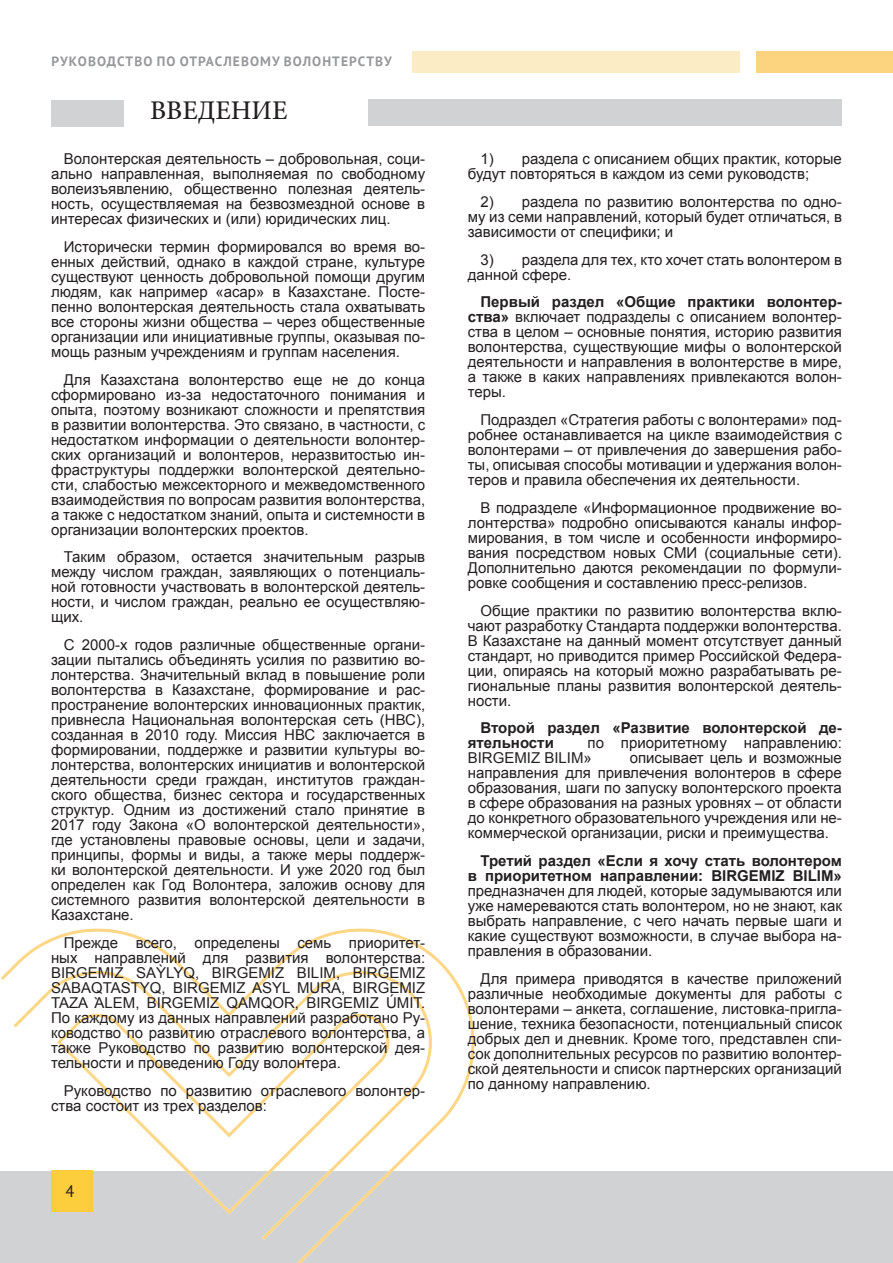
<style>
.page{position:relative;width:893px;height:1263px;background:#fff}
.page>*{position:absolute;margin:0;border:0;box-sizing:border-box;transform-origin:0 0}
.t1{font:500 27px "Minion Pro";color:#231f20}
.t2{font:16.5px "PT Sans";color:#231f20}
.t3{font:15px/15px "Arial";color:#231f20;text-align:justify}
.t4{font:700 15px/15px "Arial";color:#231f20}
.t5{font:700 13.5px "PT Sans";letter-spacing:.08em;color:#95979a}
.s1{font-weight:700}
</style>
<div class="page">
<div style="left:1px;top:1171px;width:892px;height:91px;background:#d1d2d4"></div>
<img style="left:0;top:928px;width:474px;height:334px">
<div style="left:413px;top:51px;width:327px;height:21px;background:#fbecc5"></div>
<div style="left:756px;top:51px;width:137px;height:21px;background:#fcd480"></div>
<div style="left:51px;top:100px;width:73px;height:27px;background:#d1d2d4"></div>
<div style="left:368px;top:100px;width:473px;height:26px;background:#d1d2d4"></div>
<p class="t5" style="left:52px;top:53px;width:342px">РУКОВОДСТВО ПО ОТРАСЛЕВОМУ ВОЛОНТЕРСТВУ</p>
<p class="t1" style="left:150px;top:92px;width:139px">ВВЕДЕНИЕ</p>
<p class="t3" style="left:51px;top:151px;width:376px;text-indent:13px">Волонтерская деятельность – добровольная, соци&shy;ально направленная, выполняемая по свободному волеизъявлению, общественно полезная деятель&shy;ность, осуществляемая на безвозмездной основе в интересах физических и (или) юридических лиц.</p>
<p class="t3" style="left:51px;top:239px;width:376px;text-indent:13px">Исторически термин формировался во время во&shy;енных действий, однако в каждой стране, культуре существуют ценность добровольной помощи другим людям, как например «асар» в Казахстане. Посте&shy;пенно волонтерская деятельность стала охватывать все стороны жизни общества – через общественные организации или инициативные группы, оказывая по&shy;мощь разным учреждениям и группам населения.</p>
<p class="t3" style="left:51px;top:372px;width:376px;text-indent:13px">Для Казахстана волонтерство еще не до конца сформировано из-за недостаточного понимания и опыта, поэтому возникают сложности и препятствия в развитии волонтерства. Это связано, в частности, с недостатком информации о деятельности волонтер&shy;ских организаций и волонтеров, неразвитостью ин&shy;фраструктуры поддержки волонтерской деятельно&shy;сти, слабостью межсекторного и межведомственного взаимодействия по вопросам развития волонтерства, а также с недостатком знаний, опыта и системности в организации волонтерских проектов.</p>
<p class="t3" style="left:51px;top:550px;width:376px;text-indent:13px">Таким образом, остается значительным разрыв между числом граждан, заявляющих о потенциаль&shy;ной готовности участвовать в волонтерской деятель&shy;ности, и числом граждан, реально ее осуществляю&shy;щих.</p>
<p class="t3" style="left:51px;top:637px;width:376px;text-indent:13px">С 2000-х годов различные общественные органи&shy;зации пытались объединять усилия по развитию во&shy;лонтерства. Значительный вклад в повышение роли волонтерства в Казахстане, формирование и рас&shy;пространение волонтерских инновационных практик, привнесла Национальная волонтерская сеть (НВС), созданная в 2010 году. Миссия НВС заключается в формировании, поддержке и развитии культуры во&shy;лонтерства, волонтерских инициатив и волонтерской деятельности среди граждан, институтов граждан&shy;ского общества, бизнес сектора и государственных структур. Одним из достижений стало принятие в 2017 году Закона «О волонтерской деятельности», где установлены правовые основы, цели и задачи, принципы, формы и виды, а также меры поддерж&shy;ки волонтерской деятельности. И уже 2020 год был определен как Год Волонтера, заложив основу для системного развития волонтерской деятельности в Казахстане.</p>
<p class="t3" style="left:51px;top:935px;width:376px;text-indent:13px">Прежде всего, определены семь приоритет&shy;ных направлений для развития волонтерства:<br>BIRGEMIZ SAỲLYQ, BIRGEMIZ BILIM, BIRGEMIZ SABAQTASTYQ, BIRGEMIZ ASYL MURA, BIRGEMIZ TAZA ᾺLEM, BIRGEMIZ QAMQOR, BIRGEMIZ ÚMIT.<br>По каждому из данных направлений разработано Ру&shy;ководство по развитию отраслевого волонтерства, а также Руководство по развитию волонтерской дея&shy;тельности и проведению Году волонтера.</p>
<p class="t3" style="left:51px;top:1083px;width:376px;text-indent:13px">Руководство по развитию отраслевого волонтер&shy;ства состоит из трех разделов:</p>
<p class="t2" style="left:65px;top:1180px;width:10px">4</p>
<p class="t3" style="left:468px;top:151px;width:376px;text-indent:13px">1) раздела с описанием общих практик, которые будут повторяться в каждом из семи руководств;</p>
<p class="t3" style="left:468px;top:194px;width:376px;text-indent:13px">2) раздела по развитию волонтерства по одно&shy;му из семи направлений, который будет отличаться, в зависимости от специфики; и</p>
<p class="t3" style="left:468px;top:252px;width:376px;text-indent:13px">3) раздела для тех, кто хочет стать волонтером в данной сфере.</p>
<p class="t3" style="left:468px;top:295px;width:376px;text-indent:13px"><span class="s1">Первый раздел «Общие практики волонтер&shy;ства»</span> включает подразделы с описанием волонтер&shy;ства в целом – основные понятия, историю развития волонтерства, существующие мифы о волонтерской деятельности и направления в волонтерстве в мире, а также в каких направлениях привлекаются волон&shy;теры.</p>
<p class="t3" style="left:468px;top:412px;width:376px;text-indent:13px">Подраздел «Стратегия работы с волонтерами» под&shy;робнее останавливается на цикле взаимодействия с волонтерами – от привлечения до завершения рабо&shy;ты, описывая способы мотивации и удержания волон&shy;теров и правила обеспечения их деятельности.</p>
<p class="t3" style="left:468px;top:500px;width:376px;text-indent:13px">В подразделе «Информационное продвижение во&shy;лонтерства» подробно описываются каналы инфор&shy;мирования, в том числе и особенности информиро&shy;вания посредством новых СМИ (социальные сети).<br>Дополнительно даются рекомендации по формули&shy;ровке сообщения и составлению пресс-релизов.</p>
<p class="t3" style="left:468px;top:603px;width:376px;text-indent:13px">Общие практики по развитию волонтерства вклю&shy;чают разработку Стандарта поддержки волонтерства.<br>В Казахстане на данный момент отсутствует данный стандарт, но приводится пример Российской Федера&shy;ции, опираясь на который можно разрабатывать ре&shy;гиональные планы развития волонтерской деятель&shy;ности.</p>
<p class="t4" style="left:468px;top:721px;width:376px;text-indent:13px">Второй раздел «Развитие волонтерской де&shy;ятельности</p>
<p class="t3" style="left:468px;top:736px;width:376px;text-indent:120px">по приоритетному направлению:<br>BIRGEMIZ BILIM»</p>
<p class="t3" style="left:468px;top:751px;width:376px;text-indent:162px">описывает цель и возможные направления для привлечения волонтеров в сфере образования, шаги по запуску волонтерского проекта в сфере образования на разных уровнях – от области до конкретного образовательного учреждения или не&shy;коммерческой организации, риски и преимущества.</p>
<p class="t3" style="left:468px;top:853px;width:376px;text-indent:13px"><span class="s1">Третий раздел «Если я хочу стать волонтером в приоритетном направлении: BIRGEMIZ BILIM» </span>предназначен для людей, которые задумываются или уже намереваются стать волонтером, но не знают, как выбрать направление, с чего начать первые шаги и какие существуют возможности, в случае выбора на&shy;правления в образовании.</p>
<p class="t3" style="left:468px;top:971px;width:376px;text-indent:13px">Для примера приводятся в качестве приложений различные необходимые документы для работы с волонтерами – анкета, соглашение, листовка-пригла&shy;шение, техника безопасности, потенциальный список добрых дел и дневник. Кроме того, представлен спи&shy;сок дополнительных ресурсов по развитию волонтер&shy;ской деятельности и список партнерских организаций по данному направлению.</p>
</div>
